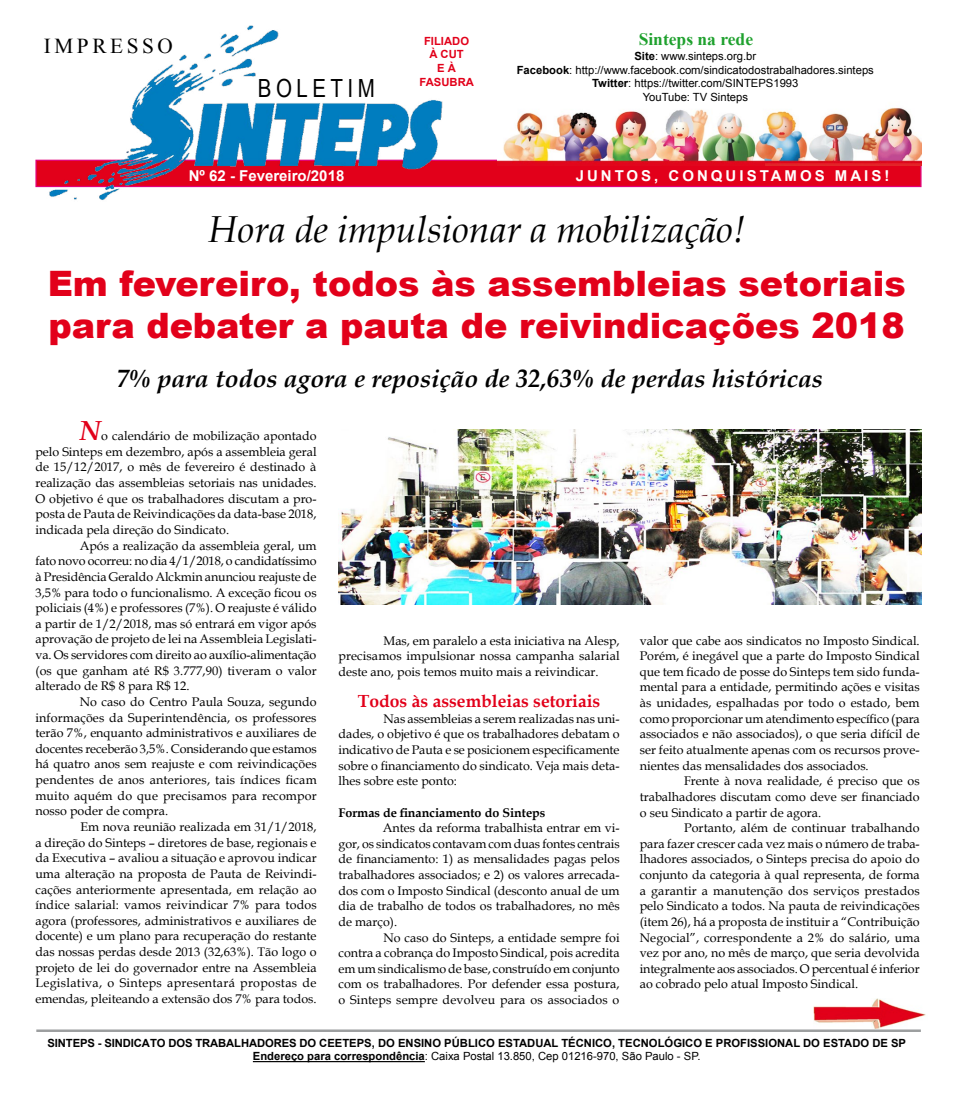
<style>
.page{position:relative;width:957px;height:1099px;background:#fff}
.page>*{position:absolute;margin:0;border:0;box-sizing:border-box;transform-origin:0 0}
.t1{font:italic 37.5px "Book Antiqua";color:#000}
.t2{font:900 35px/42px "Arial";color:#e2001a}
.t3{font:italic 700 25px "Book Antiqua";color:#000}
.t4{font:25px "Arial Narrow";letter-spacing:.18em;color:#000}
.t5{font:21.25px "Times New Roman";letter-spacing:.17em;color:#000}
.t6{font:700 17.5px "Book Antiqua";color:#e2001a}
.t7{font:700 17.5px "Times New Roman";color:#1fa12e}
.t8{font:700 15px "Arial";letter-spacing:.2em;color:#fff}
.t9{font:700 15px "Arial";color:#fff}
.t10{font:12.5px/15.6px "Book Antiqua";color:#000;text-align:justify}
.t11{font:700 12.5px "Book Antiqua";color:#000}
.t12{font:700 11.25px/13.5px "Arial";color:#000;text-align:center}
.t13{font:11.25px/13.5px "Arial";color:#000;text-align:center}
.t14{font:700 11.25px/13.8px "Arial";color:#e2001a;text-align:center}
.s1{font-weight:700}
.s2{font-weight:700;font-style:italic;font-size:27.5px;color:#e2001a}
.s3{font-weight:400}
</style>
<div class="page">
<div style="left:35px;top:160px;width:886px;height:27px;background:#e2001a;border:1px solid #e2007a"></div>
<img style="left:497px;top:107px;width:424px;height:59px">
<hr style="left:253px;top:1060px;width:172px;height:2px;background:#000">
<hr style="left:36px;top:1029px;width:885px;height:2px;background:#9c9e9f">
<img style="left:35px;top:25px;width:436px;height:175px">
<img style="left:813px;top:998px;width:113px;height:30px">
<img style="left:338px;top:430px;width:583px;height:174px">
<h3 class="t5" style="left:44px;top:31px;width:131px">IMPRESSO</h3>
<p class="t14" style="left:419px;top:34px;width:56px">FILIADO<br>À CUT<br>E À<br>FASUBRA</p>
<h3 class="t4" style="left:258px;top:70px;width:119px">BOLETIM</h3>
<h3 class="t7" style="left:638px;top:27px;width:116px">Sinteps na rede</h3>
<p class="t13" style="left:517px;top:49px;width:359px"><span class="s1">Site</span>: www.sinteps.org.br<br><span class="s1">Facebook</span>: http://www.facebook.com/sindicatodostrabalhadores.sinteps <span class="s1">Twitter</span>: https://twitter.com/SINTEPS1993<br>YouTube: TV Sinteps</p>
<p class="t9" style="left:189px;top:165px;width:157px">Nº 62 - Fevereiro/2018</p>
<p class="t8" style="left:576px;top:165px;width:315px">JUNTOS, CONQUISTAMOS MAIS!</p>
<h1 class="t1" style="left:208px;top:203px;width:538px">Hora de impulsionar a mobilização!</h1>
<h2 class="t2" style="left:48px;top:261px;width:859px">Em fevereiro, todos às assembleias setoriais para debater a pauta de reivindicações 2018</h2>
<h3 class="t3" style="left:116px;top:361px;width:708px">7% para todos agora e reposição de 32,63% de perdas históricas</h3>
<p class="t10" style="left:35px;top:428px;width:283px;text-indent:44px"><span class="s2">N</span>o calendário de mobilização apontado pelo Sinteps em dezembro, após a assembleia geral de 15/12/2017, o mês de fevereiro é destinado à realização das assembleias setoriais nas unidades.<br>O objetivo é que os trabalhadores discutam a pro&shy;posta de Pauta de Reivindicações da data-base 2018, indicada pela direção do Sindicato.</p>
<p class="t10" style="left:35px;top:537px;width:283px;text-indent:44px">Após a realização da assembleia geral, um fato novo ocorreu: no dia 4/1/2018, o candidatíssimo à Presidência Geraldo Alckmin anunciou reajuste de 3,5% para todo o funcionalismo. A exceção ficou os policiais (4%) e professores (7%). O reajuste é válido a partir de 1/2/2018, mas só entrará em vigor após aprovação de projeto de lei na Assembleia Legislati&shy;va. Os servidores com direito ao auxílio-alimentação (os que ganham até R$ 3.777,90) tiveram o valor alterado de R$ 8 para R$ 12.</p>
<p class="t10" style="left:35px;top:693px;width:283px;text-indent:44px">No caso do Centro Paula Souza, segundo informações da Superintendência, os professores terão 7%, enquanto administrativos e auxiliares de docentes receberão 3,5%. Considerando que estamos há quatro anos sem reajuste e com reivindicações pendentes de anos anteriores, tais índices ficam muito aquém do que precisamos para recompor nosso poder de compra.</p>
<p class="t10" style="left:35px;top:818px;width:283px;text-indent:45px">Em nova reunião realizada em 31/1/2018, a direção do Sinteps – diretores de base, regionais e da Executiva – avaliou a situação e aprovou indicar uma alteração na proposta de Pauta de Reivindi&shy;cações anteriormente apresentada, em relação ao índice salarial: vamos reivindicar 7% para todos agora (professores, administrativos e auxiliares de docente) e um plano para recuperação do restante das nossas perdas desde 2013 (32,63%). Tão logo o projeto de lei do governador entre na Assembleia Legislativa, o Sinteps apresentará propostas de emendas, pleiteando a extensão dos 7% para todos.</p>
<p class="t10" style="left:338px;top:632px;width:283px;text-indent:45px">Mas, em paralelo a esta iniciativa na Alesp, precisamos impulsionar nossa campanha salarial deste ano, pois temos muito mais a reivindicar.</p>
<h3 class="t6" style="left:358px;top:689px;width:244px">Todos às assembleias setoriais</h3>
<p class="t10" style="left:338px;top:710px;width:283px;text-indent:45px">Nas assembleias a serem realizadas nas uni&shy;dades, o objetivo é que os trabalhadores debatam o indicativo de Pauta e se posicionem especificamente sobre o financiamento do sindicato. Veja mais deta&shy;lhes sobre este ponto:</p>
<p class="t11" style="left:338px;top:803px;width:208px">Formas de financiamento do Sinteps</p>
<p class="t10" style="left:338px;top:819px;width:283px;text-indent:44px">Antes da reforma trabalhista entrar em vi&shy;gor, os sindicatos contavam com duas fontes centrais de financiamento: 1) as mensalidades pagas pelos trabalhadores associados; e 2) os valores arrecada&shy;dos com o Imposto Sindical (desconto anual de um dia de trabalho de todos os trabalhadores, no mês de março).</p>
<p class="t10" style="left:338px;top:929px;width:283px;text-indent:45px">No caso do Sinteps, a entidade sempre foi contra a cobrança do Imposto Sindical, pois acredita em um sindicalismo de base, construído em conjunto com os trabalhadores. Por defender essa postura, o Sinteps sempre devolveu para os associados o</p>
<p class="t10" style="left:640px;top:632px;width:282px">valor que cabe aos sindicatos no Imposto Sindical.<br>Porém, é inegável que a parte do Imposto Sindical que tem ficado de posse do Sinteps tem sido funda&shy;mental para a entidade, permitindo ações e visitas às unidades, espalhadas por todo o estado, bem como proporcionar um atendimento específico (para associados e não associados), o que seria difícil de ser feito atualmente apenas com os recursos prove&shy;nientes das mensalidades dos associados.</p>
<p class="t10" style="left:640px;top:773px;width:281px;text-indent:44px">Frente à nova realidade, é preciso que os trabalhadores discutam como deve ser financiado o seu Sindicato a partir de agora.</p>
<p class="t10" style="left:640px;top:819px;width:282px;text-indent:44px">Portanto, além de continuar trabalhando para fazer crescer cada vez mais o número de traba&shy;lhadores associados, o Sinteps precisa do apoio do conjunto da categoria à qual representa, de forma a garantir a manutenção dos serviços prestados pelo Sindicato a todos. Na pauta de reivindicações (item 26), há a proposta de instituir a “Contribuição Negocial”, correspondente a 2% do salário, uma vez por ano, no mês de março, que seria devolvida integralmente aos associados. O percentual é inferior ao cobrado pelo atual Imposto Sindical.</p>
<p class="t12" style="left:47px;top:1036px;width:860px">SINTEPS - SINDICATO DOS TRABALHADORES DO CEETEPS, DO ENSINO PÚBLICO ESTADUAL TÉCNICO, TECNOLÓGICO E PROFISSIONAL DO ESTADO DE SP<br>Endereço para correspondência<span class="s3">: Caixa Postal 13.850, Cep 01216-970, São Paulo - SP.</span></p>
</div>
